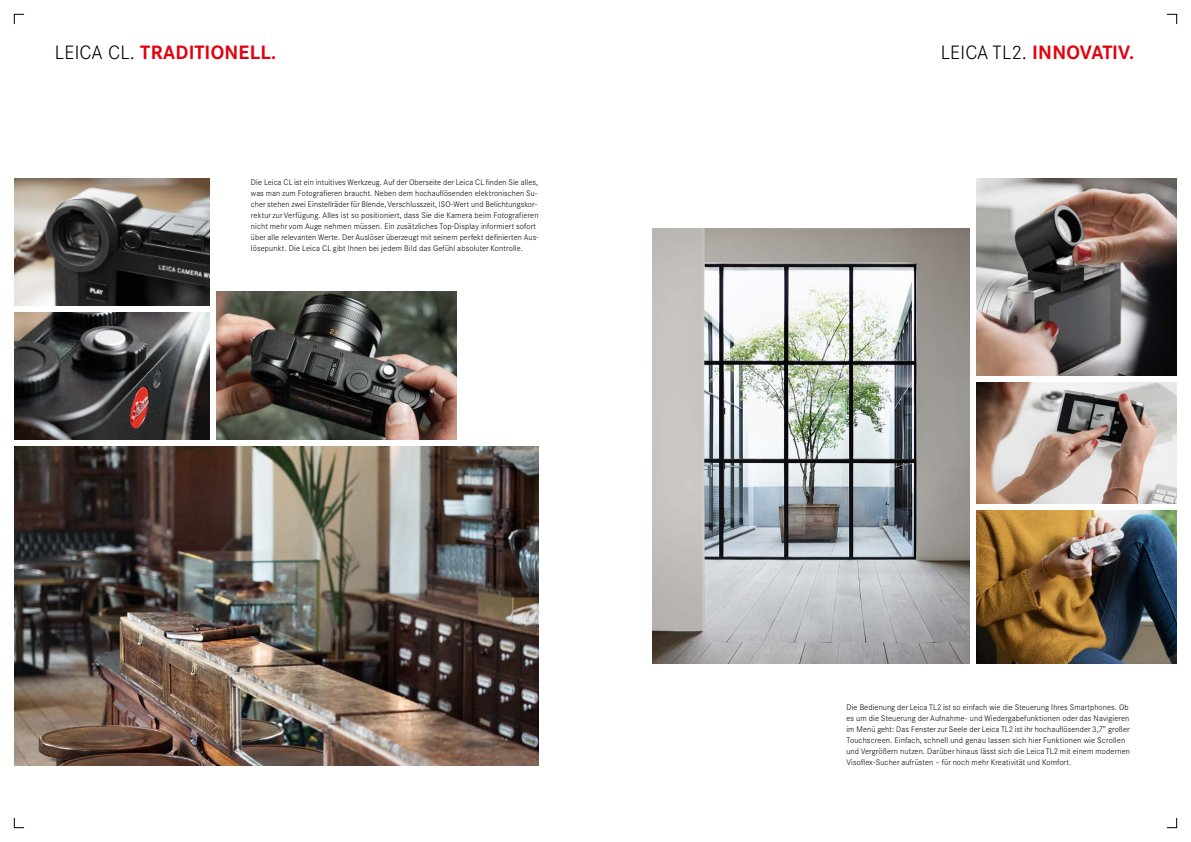
<style>
.page{position:relative;width:1191px;height:842px;background:#fff}
.page>*{position:absolute;margin:0;border:0;box-sizing:border-box;transform-origin:0 0}
.t1{font:700 19px "Corporate SBQ";letter-spacing:.015em;color:#e3000f}
.t2{font:700 19px "Corporate SBQ";letter-spacing:-.005em;color:#e3000f}
.t3{font:300 8px/11px "Corporate SBQ";letter-spacing:.015em;color:#000}
.s1{font-weight:300;color:#000}
</style>
<div class="page">
<img style="left:14px;top:447px;width:525px;height:318px">
<img style="left:977px;top:179px;width:199px;height:196px">
<img style="left:977px;top:382px;width:199px;height:121px">
<svg style="left:1166px;top:817px;width:11px;height:11px"></svg>
<svg style="left:14px;top:817px;width:10px;height:11px"></svg>
<svg style="left:14px;top:14px;width:10px;height:10px"></svg>
<svg style="left:1166px;top:14px;width:11px;height:10px"></svg>
<img style="left:217px;top:292px;width:239px;height:148px">
<img style="left:14px;top:313px;width:196px;height:127px">
<img style="left:14px;top:179px;width:196px;height:127px">
<img style="left:977px;top:510px;width:199px;height:153px">
<img style="left:652px;top:229px;width:317px;height:434px">
<h1 class="t1" style="left:55px;top:41px;width:223px"><span class="s1">LEICA CL.</span> TRADITIONELL.</h1>
<h1 class="t2" style="left:940px;top:41px;width:195px"><span class="s1">LEICA TL2.</span> INNOVATIV.</h1>
<p class="t3" style="left:251px;top:176px;width:289px">Die Leica CL ist ein intuitives Werkzeug. Auf der Oberseite der Leica CL finden Sie alles, was man zum Fotografieren braucht. Neben dem hochauflösenden elektronischen Su&shy;cher stehen zwei Einstellräder für Blende, Verschlusszeit, ISO-Wert und Belichtungskor&shy;rektur zur Verfügung. Alles ist so positioniert, dass Sie die Kamera beim Fotografieren nicht mehr vom Auge nehmen müssen. Ein zusätzliches Top-Display informiert sofort über alle relevanten Werte. Der Auslöser überzeugt mit seinem perfekt definierten Aus&shy;lösepunkt. Die Leica CL gibt Ihnen bei jedem Bild das Gefühl absoluter Kontrolle.</p>
<p class="t3" style="left:846px;top:702px;width:285px">Die Bedienung der Leica TL2 ist so einfach wie die Steuerung Ihres Smartphones. Ob es um die Steuerung der Aufnahme- und Wiedergabefunktionen oder das Navigieren im Menü geht: Das Fenster zur Seele der Leica TL2 ist ihr hochauflösender 3,7" großer Touchscreen. Einfach, schnell und genau lassen sich hier Funktionen wie Scrollen und Vergrößern nutzen. Darüber hinaus lässt sich die Leica TL2 mit einem modernen Visoflex-Sucher aufrüsten – für noch mehr Kreativität und Komfort.</p>
</div>
